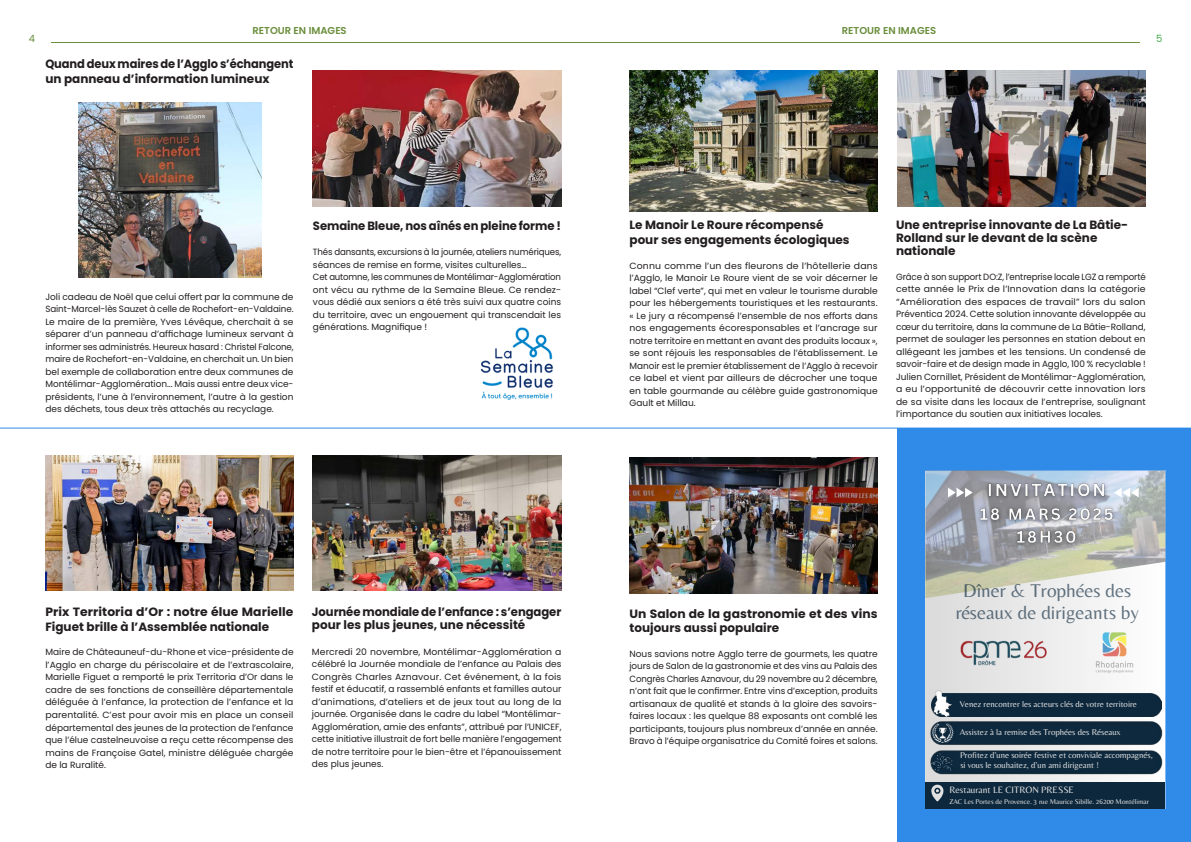
<style>
.page{position:relative;width:1191px;height:842px;background:#fff}
.page>*{position:absolute;margin:0;border:0;box-sizing:border-box;transform-origin:0 0}
.t1{font:19.2px/22.4px "Belleza";color:#0d283d;text-align:center}
._4_-_Article_Texte_Courant{font:700 12px/13.2px "Poppins";color:#231f20}
._4_-_Article_Texte_Courant-2{font:700 12px/15px "Poppins";color:#231f20;scale:.96 1}
._1_-_Rubrique{font:600 10px "Poppins";color:#6a8e3b}
._1_-_Rubrique-2{font:10px "Poppins";color:#6a8e3b}
.t2{font:10px "Poppins";color:#40ae49}
.t3{font:9.6px "Belleza";color:#e1e1e1}
._4_-_Article_Texte_Courant-3{font:9px/12.5px "Poppins";color:#231f20;text-align:justify}
._4_-_Article_Texte_Courant-4{font:9px/12.5px "Poppins";color:#231f20;scale:.96 1}
._4_-_Article_Texte_Courant-5{font:9px/12.5px "Poppins";color:#231f20;text-align:justify;scale:1.04 1}
._4_-_Article_Texte_Courant-6{font:9px/12.5px "Poppins";color:#231f20;text-align:justify;scale:.95 1}
.t4{font:8.8px "Belleza";color:#e1e1e1}
.t5{font:7.2px "Belleza";color:#e1e1e1}
</style>
<div class="page">
<div style="left:897px;top:428px;width:294px;height:414px;background:#308ae8"></div>
<hr style="left:51px;top:42px;width:1089px;height:1px;background:#6a8e3b">
<img style="left:79px;top:103px;width:182px;height:174px">
<img style="left:45px;top:455px;width:248px;height:135px">
<img style="left:313px;top:455px;width:248px;height:135px">
<img style="left:313px;top:71px;width:248px;height:135px">
<img style="left:897px;top:71px;width:248px;height:135px">
<img style="left:629px;top:458px;width:248px;height:135px">
<img style="left:925px;top:598px;width:240px;height:184px">
<img style="left:925px;top:471px;width:240px;height:127px">
<svg style="left:948px;top:488px;width:24px;height:9px"></svg>
<div style="left:925px;top:782px;width:240px;height:26px;background:#0d283d"></div>
<svg style="left:931px;top:785px;width:12px;height:16px"></svg>
<svg style="left:1121px;top:488px;width:17px;height:9px"></svg>
<img style="left:1087px;top:628px;width:54px;height:54px">
<img style="left:927px;top:686px;width:238px;height:91px">
<img style="left:956px;top:633px;width:101px;height:37px">
<img style="left:972px;top:477px;width:149px;height:75px">
<img style="left:629px;top:71px;width:248px;height:140px">
<img style="left:480px;top:327px;width:73px;height:73px">
<hr style="left:0;top:428px;width:1191px;height:1px;background:#308ae8">
<p class="_1_-_Rubrique" style="left:252px;top:24px;width:96px">RETOUR EN IMAGES</p>
<p class="_1_-_Rubrique" style="left:842px;top:24px;width:96px">RETOUR EN IMAGES</p>
<p class="_4_-_Article_Texte_Courant-2" style="left:45px;top:56px;width:260px">Quand deux maires de l’Agglo s’échangent un panneau d’information lumineux</p>
<p class="_1_-_Rubrique-2" style="left:29px;top:33px;width:8px">4</p>
<p class="t2" style="left:1156px;top:33px;width:8px">5</p>
<p class="_4_-_Article_Texte_Courant-3" style="left:45px;top:290px;width:250px">Joli cadeau de Noël que celui offert par la commune de Saint-Marcel-lès Sauzet à celle de Rochefort-en-Valdaine.<br>Le maire de la première, Yves Lévêque, cherchait à se séparer d’un panneau d’affichage lumineux servant à informer ses administrés. Heureux hasard : Christel Falcone, maire de Rochefort-en-Valdaine, en cherchait un. Un bien bel exemple de collaboration entre deux communes de Montélimar-Agglomération... Mais aussi entre deux vice&shy;présidents, l’une à l’environnement, l’autre à la gestion des déchets, tous deux très attachés au recyclage.</p>
<p class="_4_-_Article_Texte_Courant" style="left:313px;top:219px;width:249px">Semaine Bleue, nos aînés en pleine forme !</p>
<p class="_4_-_Article_Texte_Courant-4" style="left:313px;top:246px;width:260px">Thés dansants, excursions à la journée, ateliers numériques, séances de remise en forme, visites culturelles…</p>
<p class="_4_-_Article_Texte_Courant-6" style="left:313px;top:271px;width:263px">Cet automne, les communes de Montélimar-Agglomération ont vécu au rythme de la Semaine Bleue. Ce rendez&shy;vous dédié aux seniors a été très suivi aux quatre coins du territoire, avec un engouement qui transcendait les générations. Magnifique !</p>
<p class="_4_-_Article_Texte_Courant" style="left:45px;top:604px;width:250px;line-height:15px">Prix Territoria d’Or : notre élue Marielle<br>Figuet brille à l’Assemblée nationale</p>
<p class="_4_-_Article_Texte_Courant-3" style="left:45px;top:646px;width:250px">Maire de Châteauneuf-du-Rhone et vice-présidente de l’Agglo en charge du périscolaire et de l’extrascolaire, Marielle Figuet a remporté le prix Territoria d’Or dans le cadre de ses fonctions de conseillère départementale déléguée à l’enfance, la protection de l’enfance et la parentalité. C’est pour avoir mis en place un conseil départemental des jeunes de la protection de l’enfance que l’élue castelneuvoise a reçu cette récompense des mains de Françoise Gatel, ministre déléguée chargée de la Ruralité.</p>
<p class="_4_-_Article_Texte_Courant" style="left:312px;top:605px;width:251px">Journée mondiale de l’enfance : s’engager pour les plus jeunes, une nécessité</p>
<p class="_4_-_Article_Texte_Courant-3" style="left:312px;top:645px;width:251px">Mercredi 20 novembre, Montélimar-Agglomération a célébré la Journée mondiale de l’enfance au Palais des Congrès Charles Aznavour. Cet événement, à la fois festif et éducatif, a rassemblé enfants et familles autour d’animations, d’ateliers et de jeux tout au long de la journée. Organisée dans le cadre du label “Montélimar-Agglomération, amie des enfants”, attribué par l’UNICEF, cette initiative illustrait de fort belle manière l’engagement de notre territoire pour le bien-être et l’épanouissement des plus jeunes.</p>
<p class="_4_-_Article_Texte_Courant" style="left:629px;top:217px;width:221px;line-height:15px">Le Manoir Le Roure récompensé pour ses engagements écologiques</p>
<p class="_4_-_Article_Texte_Courant-5" style="left:629px;top:259px;width:240px">Connu comme l’un des fleurons de l’hôtellerie dans l’Agglo, le Manoir Le Roure vient de se voir décerner le label “Clef verte”, qui met en valeur le tourisme durable pour les hébergements touristiques et les restaurants. « Le jury a récompensé l’ensemble de nos efforts dans nos engagements écoresponsables et l’ancrage sur notre territoire en mettant en avant des produits locaux », se sont réjouis les responsables de l’établissement. Le Manoir est le premier établissement de l’Agglo à recevoir ce label et vient par ailleurs de décrocher une toque en table gourmande au célèbre guide gastronomique Gault et Millau.</p>
<p class="_4_-_Article_Texte_Courant" style="left:896px;top:218px;width:234px">Une entreprise innovante de La Bâtie-<br>Rolland sur le devant de la scène nationale</p>
<p class="_4_-_Article_Texte_Courant-4" style="left:896px;top:271px;width:262px;text-align:justify">Grâce à son support DO:Z, l’entreprise locale LGZ a remporté cette année le Prix de l’Innovation dans la catégorie “Amélioration des espaces de travail” lors du salon Préventica 2024. Cette solution innovante développée au cœur du territoire, dans la commune de La Bâtie-Rolland, permet de soulager les personnes en station debout en allégeant les jambes et les tensions. Un condensé de savoir-faire et de design made in Agglo, 100 % recyclable !<br>Julien Cornillet, Président de Montélimar-Agglomération, a eu l’opportunité de découvrir cette innovation lors de sa visite dans les locaux de l’entreprise, soulignant l’importance du soutien aux initiatives locales.</p>
<p class="_4_-_Article_Texte_Courant" style="left:629px;top:608px;width:250px">Un Salon de la gastronomie et des vins toujours aussi populaire</p>
<p class="_4_-_Article_Texte_Courant-3" style="left:629px;top:647px;width:250px">Nous savions notre Agglo terre de gourmets, les quatre jours de Salon de la gastronomie et des vins au Palais des Congrès Charles Aznavour, du 29 novembre au 2 décembre, n’ont fait que le confirmer. Entre vins d’exception, produits artisanaux de qualité et stands à la gloire des savoirs&shy;faires locaux : les quelque 88 exposants ont comblé les participants, toujours plus nombreux d’année en année.</p>
<p class="_4_-_Article_Texte_Courant-3" style="left:629px;top:735px;width:250px">Bravo à l’équipe organisatrice du Comité foires et salons.</p>
<h1 class="t1" style="left:955px;top:579px;width:185px">Dîner &amp; Trophées des réseaux de dirigeants by</h1>
<p class="t4" style="left:959px;top:699px;width:179px">Venez rencontrer les acteurs clés de votre territoire</p>
<p class="t4" style="left:959px;top:726px;width:163px">Assistez à la remise des Trophées des Réseaux</p>
<p class="t4" style="left:960px;top:750px;width:194px">Profitez d’une soirée festive et conviviale accompagnés,</p>
<p class="t4" style="left:960px;top:760px;width:140px">si vous le souhaitez, d’un ami dirigeant !</p>
<p class="t3" style="left:949px;top:784px;width:126px">Restaurant LE CITRON PRESSE</p>
<p class="t5" style="left:949px;top:797px;width:201px">ZAC Les Portes de Provence. 3 rue Maurice Sibille. 26200 Montélimar</p>
</div>
